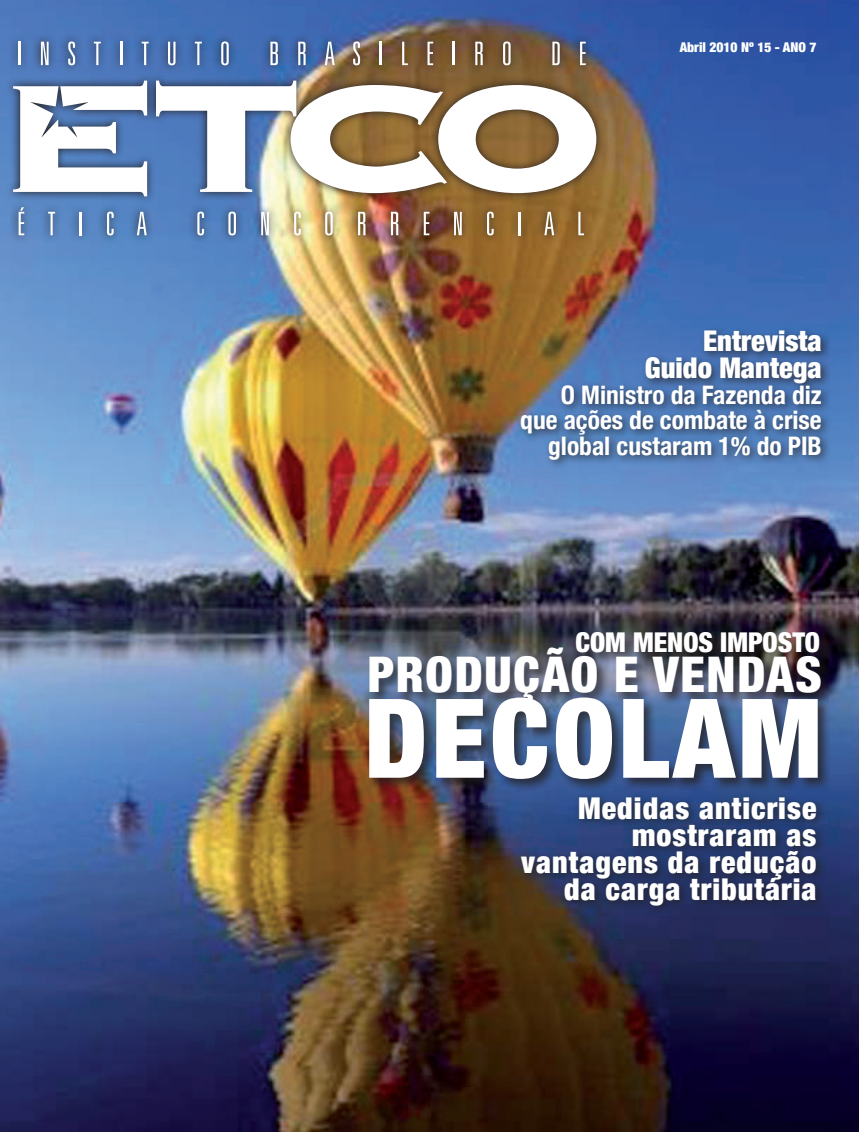
<style>
.page{position:relative;width:859px;height:1132px;background:#fff}
.page>*{position:absolute;margin:0;border:0;box-sizing:border-box;transform-origin:0 0}
.t1{font:900 condensed 110.1px "Helvetica Neue";letter-spacing:.035em;color:#fff}
.t2{font:900 condensed 49.05px "Helvetica Neue";letter-spacing:.035em;color:#fff}
.t3{font:900 condensed 30px/27px "Helvetica Neue";letter-spacing:.035em;color:#fff;text-align:right}
.t4{font:900 condensed 28.5px/27px "Helvetica Neue";color:#fff;text-align:right}
.t5{font:900 condensed 27.3px "Helvetica Neue";color:#fff}
.t6{font:700 condensed 25.5px/25.5px "Helvetica Neue";color:#fff;text-align:right}
.t7{font:900 condensed 13.5px "Helvetica Neue";color:#fff}
</style>
<div class="page">
<img style="left:0;top:0;width:859px;height:1131px">
<img style="left:4px;top:32px;width:600px;height:212px">
<svg style="left:19px;top:207px;width:5px;height:28px"></svg>
<svg style="left:48px;top:212px;width:7px;height:23px"></svg>
<hr style="left:80px;top:212px;width:2px;height:23px;background:#fff">
<svg style="left:107px;top:211px;width:7px;height:24px"></svg>
<svg style="left:137px;top:212px;width:10px;height:23px"></svg>
<svg style="left:197px;top:211px;width:7px;height:24px"></svg>
<svg style="left:228px;top:211px;width:8px;height:24px"></svg>
<svg style="left:261px;top:212px;width:8px;height:23px"></svg>
<svg style="left:294px;top:211px;width:7px;height:24px"></svg>
<svg style="left:325px;top:211px;width:8px;height:24px"></svg>
<svg style="left:358px;top:212px;width:7px;height:23px"></svg>
<svg style="left:391px;top:212px;width:7px;height:23px"></svg>
<svg style="left:424px;top:212px;width:5px;height:23px"></svg>
<svg style="left:454px;top:212px;width:8px;height:23px"></svg>
<svg style="left:487px;top:211px;width:7px;height:24px"></svg>
<hr style="left:518px;top:212px;width:2px;height:23px;background:#fff">
<svg style="left:544px;top:212px;width:10px;height:23px"></svg>
<svg style="left:578px;top:212px;width:6px;height:23px"></svg>
<hr style="left:19px;top:42px;width:2px;height:23px;background:#fff">
<svg style="left:41px;top:42px;width:8px;height:23px"></svg>
<svg style="left:68px;top:41px;width:7px;height:24px"></svg>
<svg style="left:94px;top:42px;width:7px;height:23px"></svg>
<hr style="left:120px;top:42px;width:2px;height:23px;background:#fff">
<svg style="left:142px;top:42px;width:7px;height:23px"></svg>
<svg style="left:168px;top:42px;width:8px;height:23px"></svg>
<svg style="left:195px;top:42px;width:7px;height:23px"></svg>
<svg style="left:221px;top:41px;width:8px;height:24px"></svg>
<svg style="left:270px;top:42px;width:8px;height:23px"></svg>
<svg style="left:298px;top:42px;width:8px;height:23px"></svg>
<svg style="left:325px;top:42px;width:10px;height:23px"></svg>
<svg style="left:353px;top:41px;width:7px;height:24px"></svg>
<hr style="left:380px;top:42px;width:2px;height:23px;background:#fff">
<svg style="left:402px;top:42px;width:6px;height:23px"></svg>
<svg style="left:427px;top:42px;width:6px;height:23px"></svg>
<hr style="left:453px;top:42px;width:2px;height:23px;background:#fff">
<svg style="left:475px;top:42px;width:8px;height:23px"></svg>
<svg style="left:503px;top:41px;width:8px;height:24px"></svg>
<svg style="left:552px;top:42px;width:8px;height:23px"></svg>
<svg style="left:580px;top:42px;width:6px;height:23px"></svg>
<svg style="left:156px;top:81px;width:440px;height:112px"></svg>
<svg style="left:13px;top:81px;width:134px;height:115px"></svg>
<div style="left:574px;top:629px;width:260px;height:37px;background:#231f20;opacity:.75"></div>
<div style="left:367px;top:645px;width:467px;height:146px;background:#231f20;opacity:.75"></div>
<div style="left:516px;top:791px;width:310px;height:124px;background:#231f20;opacity:.75"></div>
<div style="left:516px;top:325px;width:315px;height:144px;background:#231f20;opacity:.75"></div>
<p class="t7" style="left:680px;top:39px;width:138px">Abril 2010 Nº 15 - ANO 7</p>
<p class="t4" style="left:645px;top:327px;width:178px">Entrevista<br>Guido Mantega</p>
<p class="t6" style="left:520px;top:381px;width:303px">O Ministro da Fazenda diz que ações de combate à crise global custaram 1% do PIB</p>
<p class="t5" style="left:575px;top:625px;width:245px">Com menos imposto</p>
<h2 class="t2" style="left:368px;top:644px;width:456px">produção e vendas</h2>
<h1 class="t1" style="left:364px;top:670px;width:187px">deco</h1>
<p class="t3" style="left:578px;top:793px;width:240px">Medidas anticrise</p>
<h1 class="t1" style="left:618px;top:670px;width:205px">lam</h1>
<p class="t3" style="left:521px;top:820px;width:297px">mostraram as vantagens da redução da carga tributária</p>
</div>
